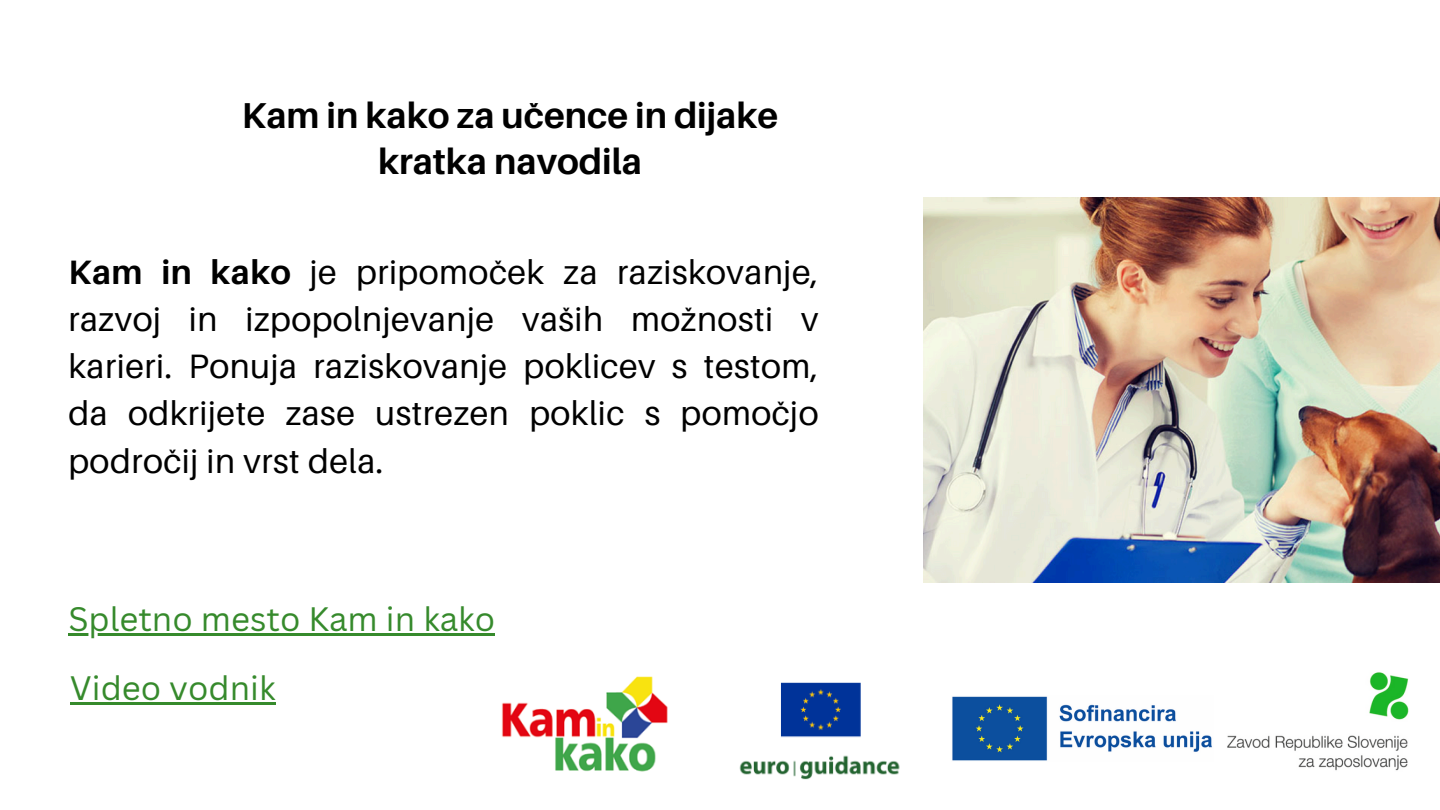
<style>
.page{position:relative;width:1440px;height:810px;background:#fff}
.page>*{position:absolute;margin:0;border:0;box-sizing:border-box;transform-origin:0 0}
.t1{font:700 36px/46.5px "Aileron";color:#000;text-align:center}
.t2{font:33.9px/47.2px "Aileron";letter-spacing:.015em;color:#000;text-align:justify}
.t3{font:33px "Canva Sans";color:#368a2c}
.s1{font-weight:700}
</style>
<div class="page">
<img style="left:923px;top:197px;width:517px;height:386px">
<img style="left:952px;top:696px;width:260px;height:65px">
<img style="left:1227px;top:672px;width:181px;height:99px">
<img style="left:502px;top:676px;width:166px;height:96px">
<img style="left:739px;top:682px;width:161px;height:98px">
<hr style="left:70px;top:702px;width:206px;height:3px;background:#368a2c">
<hr style="left:68px;top:633px;width:427px;height:3px;background:#368a2c">
<p class="t1" style="left:242px;top:91px;width:538px">Kam in kako za učence in dijake kratka navodila</p>
<p class="t2" style="left:68px;top:247px;width:752px"><span class="s1">Kam in kako</span> je pripomoček za raziskovanje, razvoj in izpopolnjevanje vaših možnosti v karieri. Ponuja raziskovanje poklicev s testom, da odkrijete zase ustrezen poklic s pomočjo področij in vrst dela.</p>
<p class="t3" style="left:68px;top:595px;width:428px">Spletno mesto Kam in kako</p>
<p class="t3" style="left:70px;top:665px;width:207px">Video vodnik</p>
</div>
